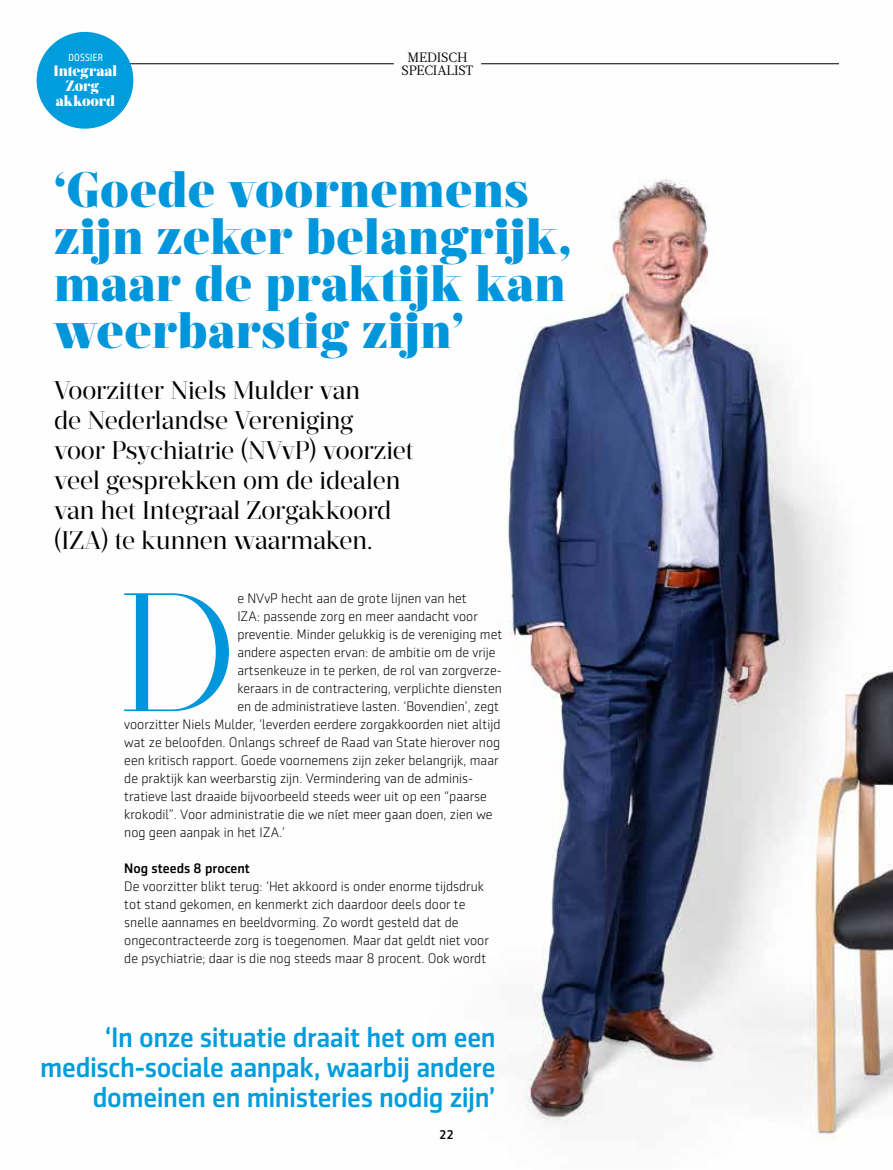
<style>
.page{position:relative;width:893px;height:1170px;background:#fff}
.page>*{position:absolute;margin:0;border:0;box-sizing:border-box;transform-origin:0 0}
.t1{font:300 168.3px "Prumo Display";color:#0097dc}
.t2{font:900 49.65px/47px "Prumo Display";letter-spacing:.01em;color:#0097dc}
.t3{font:500 28.5px/30.2px "Sentico Sans DT";letter-spacing:-.015em;color:#009ede;text-align:right}
.t4{font:25.5px/30px "Prumo Display";color:#000}
.t5{font:900 15px/15px "Prumo Display";letter-spacing:-.005em;color:#fff;text-align:center}
.t6{font:300 13.95px/18px "Sentico Sans DT";color:#000}
.t7{font:500 13.95px "Sentico Sans DT";color:#000}
.t8{font:13.5px/13.5px "Acta";letter-spacing:-.01em;color:#000;text-align:center}
.t9{font:500 12.75px "Sentico Sans DT";color:#000}
.t10{font:10.5px "Sentico Sans DT Cond";letter-spacing:.02em;color:#fff}
</style>
<div class="page">
<img style="left:36px;top:31px;width:857px;height:1108px">
<p class="t10" style="left:69px;top:51px;width:36px">DOSSIER</p>
<p class="t5" style="left:54px;top:64px;width:65px">Integraal<br>Zorg&shy;akkoord</p>
<p class="t8" style="left:402px;top:51px;width:73px">MEDISCH<br>SPECIALIST</p>
<h2 class="t2" style="left:54px;top:168px;width:519px">‘Goede voornemens zijn zeker belangrijk, maar de praktijk kan weerbarstig zijn’</h2>
<h3 class="t4" style="left:54px;top:375px;width:361px">Voorzitter Niels Mulder van<br>de Nederlandse Vereniging<br>voor Psychiatrie (NVvP) voorziet veel gesprekken om de idealen van het Integraal Zorgakkoord (IZA) te kunnen waarmaken.</h3>
<h1 class="t1" style="left:117px;top:554px;width:122px">D</h1>
<p class="t6" style="left:237px;top:589px;width:231px">e NVvP hecht aan de grote lijnen van het</p>
<p class="t6" style="left:237px;top:607px;width:242px">IZA: passende zorg en meer aandacht voor</p>
<p class="t6" style="left:237px;top:625px;width:266px">preventie. Minder gelukkig is de vereniging met</p>
<p class="t6" style="left:237px;top:643px;width:260px">andere aspecten ervan: de ambitie om de vrije</p>
<p class="t6" style="left:237px;top:661px;width:266px">artsenkeuze in te perken, de rol van zorgverze-</p>
<p class="t6" style="left:237px;top:679px;width:266px">keraars in de contractering, verplichte diensten</p>
<p class="t6" style="left:237px;top:697px;width:263px">en de administratieve lasten. ‘Bovendien’, zegt</p>
<p class="t6" style="left:124px;top:715px;width:378px">voorzitter Niels Mulder, ‘leverden eerdere zorgakkoorden niet altijd</p>
<p class="t6" style="left:124px;top:733px;width:377px">wat ze beloofden. Onlangs schreef de Raad van State hierover nog</p>
<p class="t6" style="left:124px;top:751px;width:376px">een kritisch rapport. Goede voornemens zijn zeker belangrijk, maar</p>
<p class="t6" style="left:124px;top:769px;width:350px">de praktijk kan weerbarstig zijn. Vermindering van de adminis-</p>
<p class="t6" style="left:124px;top:787px;width:364px">tratieve last draaide bijvoorbeeld steeds weer uit op een “paarse</p>
<p class="t6" style="left:124px;top:805px;width:370px">krokodil”. Voor administratie die we níet meer gaan doen, zien we</p>
<p class="t6" style="left:124px;top:823px;width:162px">nog geen aanpak in het IZA.’</p>
<p class="t7" style="left:124px;top:860px;width:127px">Nog steeds 8 procent</p>
<p class="t6" style="left:124px;top:877px;width:366px">De voorzitter blikt terug: ‘Het akkoord is onder enorme tijdsdruk tot stand gekomen, en kenmerkt zich daardoor deels door te snelle aannames en beeldvorming. Zo wordt gesteld dat de ongecontracteerde zorg is toegenomen. Maar dat geldt niet voor de psychiatrie; daar is die nog steeds maar 8 procent. Ook wordt</p>
<h3 class="t3" style="left:40px;top:1021px;width:457px">‘In onze situatie draait het om een medisch-sociale aanpak, waarbij andere domeinen en ministeries nodig zijn’</h3>
<p class="t9" style="left:439px;top:1127px;width:16px">22</p>
</div>
